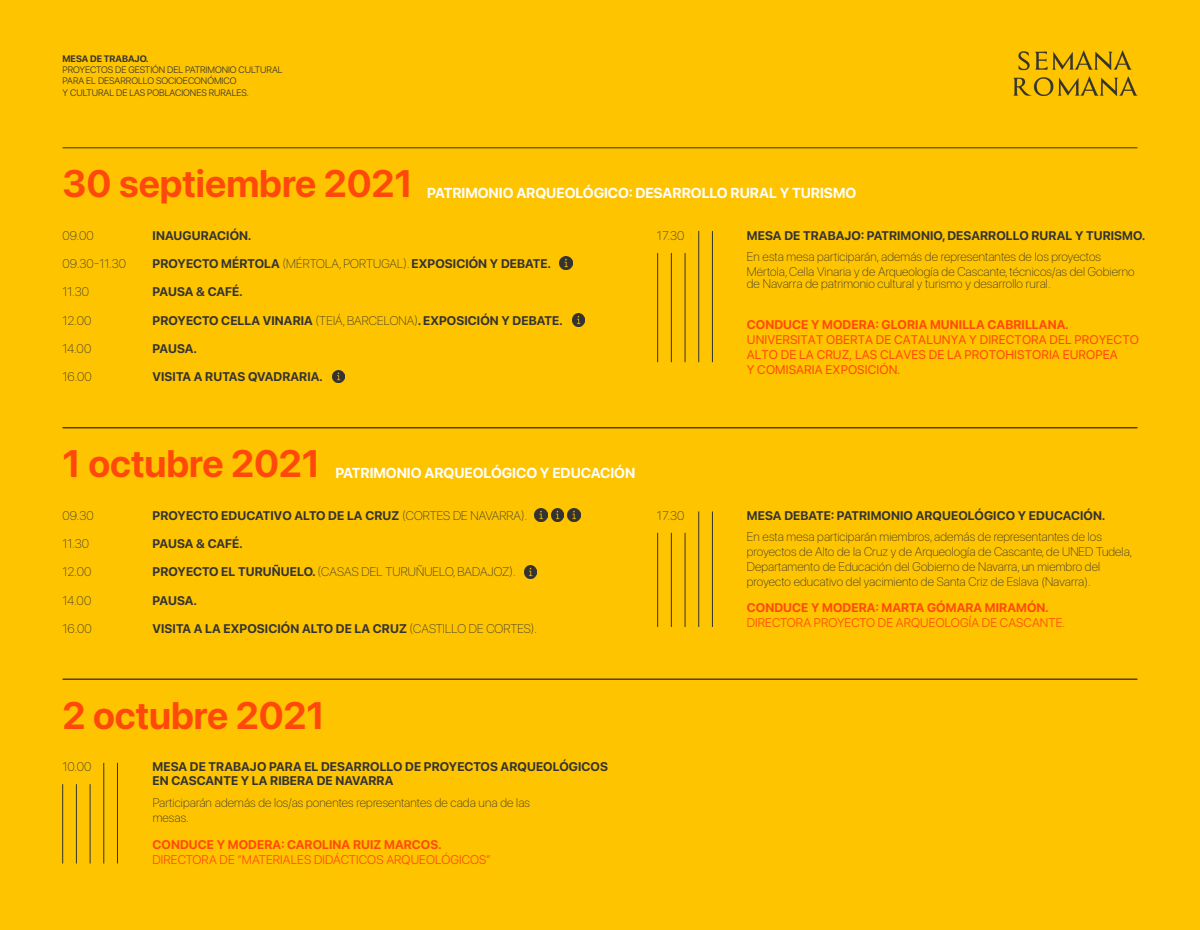
<style>
.page{position:relative;width:1200px;height:930px;background:#fff}
.page>*{position:absolute;margin:0;border:0;box-sizing:border-box;transform-origin:0 0}
.t1{font:700 38.12px "SF Pro Display";color:#ff490b}
.t2{font:700 14.38px "SF Pro Display";color:#fff}
.t3{font:100 12.5px/21.3px "SF Pro Display";letter-spacing:.01em;color:#333}
.t4{font:700 12.5px "SF Pro Display";letter-spacing:.01em;color:#333}
.t5{font:12.5px/14.9px "SF Pro Display";letter-spacing:.01em;color:#ff490b}
.t6{font:300 12.5px "SF Pro Display";letter-spacing:.01em;color:#ff490b}
.t7{font:700 12.5px "SF Pro Display";letter-spacing:.01em;color:#ff490b}
.t8{font:300 9.38px "SF Pro Display";color:#333}
.t9{font:700 9.38px "SF Pro Display";color:#333}
.s1{font-weight:100}
.s2{font-weight:700}
</style>
<div class="page">
<div style="left:0;top:0;width:1200px;height:929px;background:#ffc400"></div>
<hr style="left:63px;top:148px;width:1074px;height:1px;background:#333">
<hr style="left:712px;top:511px;width:1px;height:116px;background:#333">
<hr style="left:117px;top:762px;width:1px;height:101px;background:#333">
<hr style="left:699px;top:511px;width:1px;height:116px;background:#333">
<hr style="left:104px;top:762px;width:1px;height:101px;background:#333">
<hr style="left:685px;top:532px;width:1px;height:95px;background:#333">
<hr style="left:90px;top:784px;width:1px;height:79px;background:#333">
<hr style="left:671px;top:532px;width:1px;height:95px;background:#333">
<hr style="left:76px;top:784px;width:1px;height:79px;background:#333">
<hr style="left:712px;top:231px;width:1px;height:131px;background:#333">
<hr style="left:699px;top:231px;width:1px;height:131px;background:#333">
<hr style="left:685px;top:253px;width:1px;height:109px;background:#333">
<hr style="left:671px;top:253px;width:1px;height:109px;background:#333">
<hr style="left:658px;top:253px;width:1px;height:109px;background:#333">
<hr style="left:658px;top:532px;width:1px;height:95px;background:#333">
<hr style="left:63px;top:784px;width:1px;height:79px;background:#333">
<hr style="left:63px;top:427px;width:1074px;height:1px;background:#000">
<hr style="left:63px;top:679px;width:1074px;height:1px;background:#000">
<svg style="left:560px;top:257px;width:12px;height:12px"></svg>
<svg style="left:572px;top:314px;width:13px;height:12px"></svg>
<svg style="left:332px;top:370px;width:13px;height:13px"></svg>
<svg style="left:524px;top:565px;width:13px;height:13px"></svg>
<svg style="left:535px;top:509px;width:45px;height:12px"></svg>
<img style="left:1014px;top:51px;width:123px;height:45px">
<p class="t9" style="left:63px;top:53px;width:87px">MESA DE TRABAJO.</p>
<p class="t8" style="left:63px;top:64px;width:222px">PROYECTOS DE GESTIÓN DEL PATRIMONIO CULTURAL</p>
<p class="t8" style="left:63px;top:76px;width:175px">PARA EL DESARROLLO SOCIOECONÓMICO</p>
<p class="t8" style="left:63px;top:87px;width:188px">Y CULTURAL DE LAS POBLACIONES RURALES.</p>
<p class="t1" style="left:63px;top:162px;width:352px">30 septiembre 2021</p>
<p class="t2" style="left:427px;top:184px;width:430px">PATRIMONIO ARQUEOLÓGICO: DESARROLLO RURAL Y TURISMO</p>
<p class="t3" style="left:63px;top:225px;width:33px">09.00</p>
<p class="t4" style="left:153px;top:228px;width:100px">INAUGURACIÓN.</p>
<p class="t3" style="left:63px;top:253px;width:65px">09.30-11.30</p>
<p class="t4" style="left:153px;top:256px;width:400px">PROYECTO MÉRTOLA <span class="s1">(MÉRTOLA, PORTUGAL).</span> EXPOSICIÓN Y DEBATE.</p>
<p class="t3" style="left:63px;top:281px;width:28px">11.30</p>
<p class="t4" style="left:153px;top:285px;width:92px">PAUSA &amp; CAFÉ.</p>
<p class="t3" style="left:63px;top:309px;width:31px">12.00</p>
<p class="t4" style="left:153px;top:313px;width:411px">PROYECTO CELLA VINARIA <span class="s1">(TEIÁ, BARCELONA)</span>. EXPOSICIÓN Y DEBATE.</p>
<p class="t3" style="left:63px;top:337px;width:30px">14.00</p>
<p class="t4" style="left:153px;top:341px;width:46px">PAUSA.</p>
<p class="t3" style="left:63px;top:366px;width:31px">16.00</p>
<p class="t4" style="left:153px;top:369px;width:172px">VISITA A RUTAS QVADRARIA.</p>
<p class="t3" style="left:657px;top:225px;width:29px">17.30</p>
<p class="t3" style="left:747px;top:225px;width:400px"><span class="s2">MESA DE TRABAJO: PATRIMONIO, DESARROLLO RURAL Y TURISMO.<br></span>En esta mesa participarán, además de representantes de los proyectos</p>
<p class="t3" style="left:747px;top:266px;width:389px;line-height:11.9px">Mërtola,Cella Vinaria y de Arqueología de Cascante, técnicos/as del Gobierno de Navarra de patrimonio cultural y turismo y desarrollo rural.</p>
<p class="t5" style="left:747px;top:317px;width:394px"><span class="s2">CONDUCE Y MODERA: GLORIA MUNILLA CABRILLANA.<br></span>UNIVERSITAT OBERTA DE CATALUNYA Y DIRECTORA DEL PROYECTO ALTO DE LA CRUZ, LAS CLAVES DE LA PROTOHISTORIA EUROPEA<br>Y COMISARIA EXPOSICIÓN.</p>
<p class="t1" style="left:63px;top:442px;width:259px">1 octubre 2021</p>
<p class="t2" style="left:335px;top:464px;width:302px">PATRIMONIO ARQUEOLÓGICO Y EDUCACIÓN</p>
<p class="t3" style="left:63px;top:505px;width:33px">09.30</p>
<p class="t4" style="left:153px;top:508px;width:376px">PROYECTO EDUCATIVO ALTO DE LA CRUZ <span class="s1">(CORTES DE NAVARRA).</span></p>
<p class="t3" style="left:63px;top:533px;width:28px">11.30</p>
<p class="t4" style="left:153px;top:536px;width:92px">PAUSA &amp; CAFÉ.</p>
<p class="t3" style="left:63px;top:561px;width:31px">12.00</p>
<p class="t3" style="left:153px;top:561px;width:365px"><span class="s2">PROYECTO EL TURUÑUELO.</span> (CASAS DEL TURUÑUELO, BADAJOZ).</p>
<p class="t3" style="left:63px;top:589px;width:30px">14.00</p>
<p class="t4" style="left:153px;top:592px;width:46px">PAUSA.</p>
<p class="t3" style="left:63px;top:617px;width:31px">16.00</p>
<p class="t4" style="left:153px;top:621px;width:386px">VISITA A LA EXPOSICIÓN ALTO DE LA CRUZ <span class="s1">(CASTILLO DE CORTES).</span></p>
<p class="t3" style="left:657px;top:505px;width:29px">17.30</p>
<p class="t4" style="left:747px;top:508px;width:360px">MESA DEBATE: PATRIMONIO ARQUEOLÓGICO Y EDUCACIÓN.</p>
<p class="t3" style="left:747px;top:526px;width:357px">En esta mesa participarán miembros, además de representantes de los</p>
<p class="t3" style="left:747px;top:541px;width:387px">proyectos de Alto de la Cruz y de Arqueología de Cascante, de UNED Tudela,</p>
<p class="t3" style="left:747px;top:556px;width:355px">Departamento de Educación del Gobierno de Navarra, un miembro del</p>
<p class="t3" style="left:747px;top:571px;width:345px">proyecto educativo del yacimiento de Santa Criz de Eslava (Navarra).</p>
<p class="t7" style="left:747px;top:600px;width:303px">CONDUCE Y MODERA: MARTA GÓMARA MIRAMÓN.</p>
<p class="t6" style="left:747px;top:615px;width:320px">DIRECTORA PROYECTO DE ARQUEOLOGÍA DE CASCANTE.</p>
<p class="t1" style="left:63px;top:693px;width:264px">2 octubre 2021</p>
<p class="t3" style="left:63px;top:756px;width:30px">10.00</p>
<p class="t4" style="left:153px;top:759px;width:457px">MESA DE TRABAJO PARA EL DESARROLLO DE PROYECTOS ARQUEOLÓGICOS</p>
<p class="t4" style="left:153px;top:773px;width:242px">EN CASCANTE Y LA RIBERA DE NAVARRA</p>
<p class="t3" style="left:153px;top:795px;width:379px;line-height:15px">Participarán además de los/as ponentes representantes de cada una de las mesas.</p>
<p class="t7" style="left:152px;top:836px;width:291px">CONDUCE Y MODERA: CAROLINA RUIZ MARCOS.</p>
<p class="t6" style="left:152px;top:851px;width:340px">DIRECTORA DE “MATERIALES DIDÁCTICOS ARQUEOLÓGICOS”</p>
</div>
